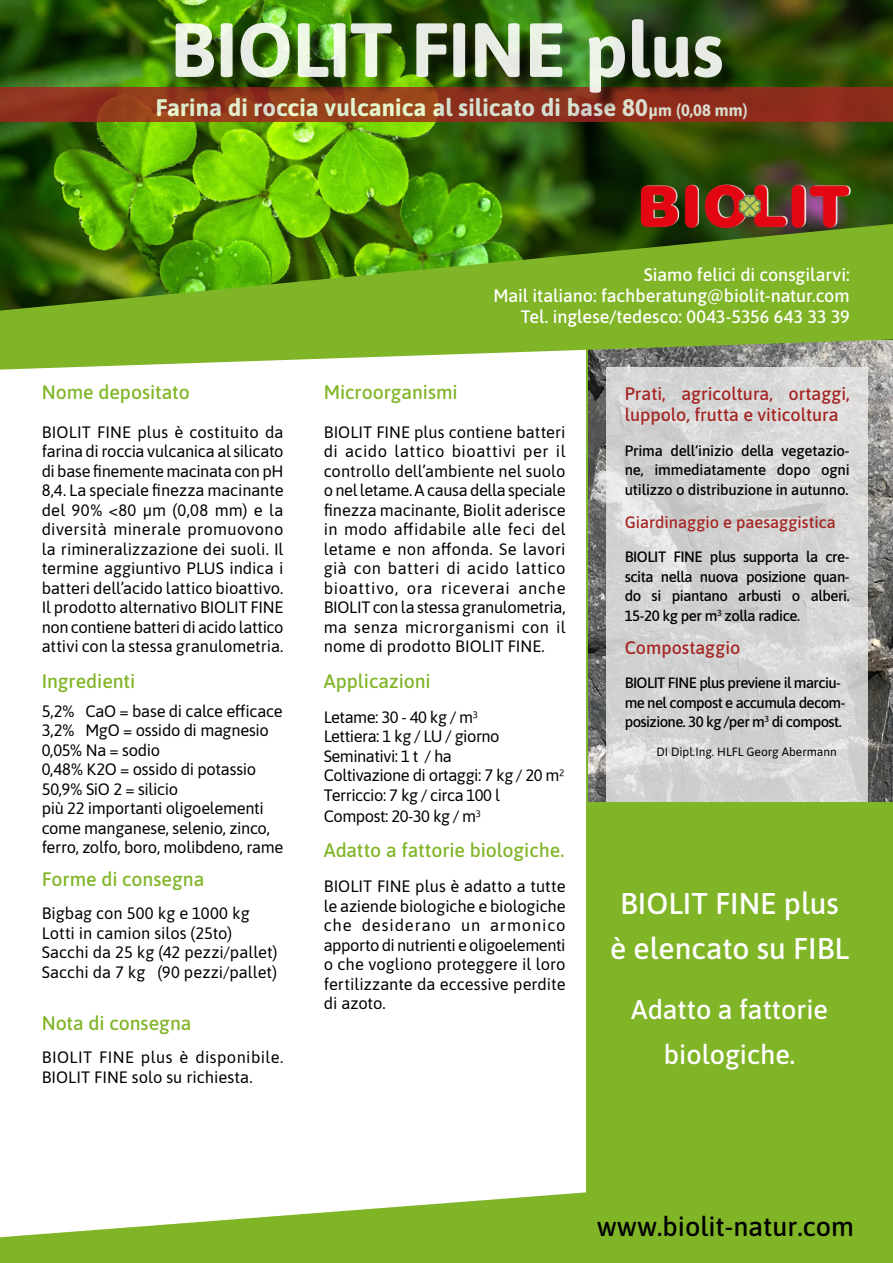
<style>
.page{position:relative;width:893px;height:1263px;background:#fff}
.page>*{position:absolute;margin:0;border:0;box-sizing:border-box;transform-origin:0 0}
.t1{font:700 76.5px "Asap";letter-spacing:-.005em;color:#fff}
.t2{font:500 30px/45px "Asap";color:#fff;text-align:center}
.t3{font:500 27px/45px "Asap";color:#fff;text-align:center}
.t4{font:500 27px "Asap";color:#000}
.t5{font:700 24px "Asap";letter-spacing:.005em;color:#fff}
.t6{font:500 19.5px "Asap";letter-spacing:-.005em;color:#81b528}
.t7{font:500 18px/21px "Asap";letter-spacing:-.005em;color:#fff;text-align:right}
.t8{font:500 18px/21px "Asap";color:#a42422}
.t9{font:16.5px/19.5px "Asap";letter-spacing:-.01em;color:#000;text-align:justify}
.t10{font:16.5px/19.5px "Asap";letter-spacing:-.03em;color:#000}
.t11{font:16.5px/19.5px "Asap";letter-spacing:.02em;color:#000}
.t12{font:500 16.5px "Asap";color:#a42422}
.t13{font:500 15px/19.5px "Asap";letter-spacing:-.03em;color:#000;text-align:justify}
.t14{font:12px "Asap";color:#000}
.s1{font-size:16.5px}
</style>
<div class="page">
<div style="left:587px;top:325px;width:306px;height:938px;background:#81b528"></div>
<img style="left:0;top:0;width:893px;height:224px">
<img style="left:589px;top:370px;width:304px;height:431px">
<svg style="left:0;top:224px;width:893px;height:146px;fill:#81b528"></svg>
<svg style="left:606px;top:367px;width:262px;height:434px;fill:#d4d4d4"></svg>
<svg style="left:0;top:1169px;width:587px;height:94px;fill:#81b528"></svg>
<svg style="left:0;top:87px;width:893px;height:35px;fill:#902f1b"></svg>
<img style="left:598px;top:175px;width:295px;height:64px">
<img style="left:596px;top:181px;width:297px;height:56px">
<div style="left:178px;top:22px;width:563px;height:90px;background:#000;opacity:.75"></div>
<h1 class="t1" style="left:170px;top:-4px;width:555px">BIOLIT FINE plus</h1>
<h3 class="t5" style="left:156px;top:90px;width:594px">Farina di roccia vulcanica al silicato di base 80<span class="s1">µm (0,08 mm)</span></h3>
<p class="t6" style="left:42px;top:378px;width:150px">Nome depositato</p>
<p class="t9" style="left:42px;top:421px;width:243px">BIOLIT FINE plus è costituito da farina di roccia vulcanica al silicato di base finemente macinata con pH 8,4. La speciale finezza macinante del 90% &lt;80 μm (0,08 mm) e la diversità minerale promuovono la rimineralizzazione dei suoli. Il termine aggiuntivo PLUS indica i batteri dell’acido lattico bioattivo.<br>Il prodotto alternativo BIOLIT FINE non contiene batteri di acido lattico attivi con la stessa granulometria.</p>
<p class="t6" style="left:42px;top:667px;width:95px">Ingredienti</p>
<p class="t9" style="left:42px;top:700px;width:243px;text-align:left">5,2% CaO = base di calce efficace<br>3,2% MgO = ossido di magnesio<br>0,05% Na = sodio<br>0,48% K2O = ossido di potassio<br>50,9% SiO 2 = silicio<br>più 22 importanti oligoelementi come manganese, selenio, zinco, ferro, zolfo, boro, molibdeno, rame</p>
<p class="t6" style="left:42px;top:866px;width:164px">Forme di consegna</p>
<p class="t9" style="left:42px;top:903px;width:237px;text-align:left">Bigbag con 500 kg e 1000 kg<br>Lotti in camion silos (25to)<br>Sacchi da 25 kg (42 pezzi/pallet)<br>Sacchi da 7 kg (90 pezzi/pallet)</p>
<p class="t6" style="left:42px;top:1010px;width:151px">Nota di consegna</p>
<p class="t11" style="left:42px;top:1047px;width:243px">BIOLIT FINE plus è disponibile.<br>BIOLIT FINE solo su richiesta.</p>
<p class="t7" style="left:493px;top:263px;width:358px">Siamo felici di consgilarvi:<br>Mail italiano: fachberatung@biolit-natur.com<br>Tel. inglese/tedesco: 0043-5356 643 33 39</p>
<p class="t6" style="left:324px;top:378px;width:135px">Microorganismi</p>
<p class="t9" style="left:324px;top:421px;width:243px">BIOLIT FINE plus contiene batteri di acido lattico bioattivi per il controllo dell’ambiente nel suolo o nel letame. A causa della speciale finezza macinante, Biolit aderisce in modo affidabile alle feci del letame e non affonda. Se lavori già con batteri di acido lattico bioattivo, ora riceverai anche BIOLIT con la stessa granulometria, ma senza microrganismi con il nome di prodotto BIOLIT FINE.</p>
<p class="t6" style="left:324px;top:667px;width:108px">Applicazioni</p>
<p class="t10" style="left:324px;top:706px;width:242px">Letame: 30 - 40 kg / m³<br>Lettiera: 1 kg / LU / giorno<br>Seminativi: 1 t / ha<br>Coltivazione di ortaggi: 7 kg / 20 m²<br>Terriccio: 7 kg / circa 100 l</p>
<p class="t10" style="left:324px;top:805px;width:159px">Compost: 20-30 kg / m³</p>
<p class="t6" style="left:324px;top:837px;width:242px">Adatto a fattorie biologiche.</p>
<p class="t9" style="left:324px;top:876px;width:243px">BIOLIT FINE plus è adatto a tutte le aziende biologiche e biologiche che desiderano un armonico apporto di nutrienti e oligoelementi o che vogliono proteggere il loro fertilizzante da eccessive perdite di azoto.</p>
<h2 class="t2" style="left:610px;top:879px;width:240px">BIOLIT FINE plus è elencato su FIBL</h2>
<p class="t8" style="left:625px;top:383px;width:226px">Prati, agricoltura, ortaggi, luppolo, frutta e viticoltura</p>
<p class="t13" style="left:625px;top:440px;width:226px">Prima dell‘inizio della vegetazio&shy;ne, immediatamente dopo ogni utilizzo o distribuzione in autunno.</p>
<p class="t12" style="left:625px;top:511px;width:212px">Giardinaggio e paesaggistica</p>
<p class="t13" style="left:625px;top:547px;width:227px">BIOLIT FINE plus supporta la cre&shy;scita nella nuova posizione quan&shy;do si piantano arbusti o alberi.<br>15-20 kg per m<sup>3</sup> zolla radice.</p>
<p class="t8" style="left:625px;top:636px;width:117px">Compostaggio</p>
<p class="t13" style="left:625px;top:673px;width:222px;text-align:left">BIOLIT FINE plus previene il marciu&shy;me nel compost e accumula decom&shy;posizione. 30 kg /per m<sup>3</sup> di compost.</p>
<p class="t14" style="left:656px;top:744px;width:182px">DI Dipl.Ing. HLFL Georg Abermann</p>
<h3 class="t3" style="left:631px;top:985px;width:198px">Adatto a fattorie biologiche.</h3>
<h3 class="t4" style="left:597px;top:1207px;width:259px">www.biolit-natur.com</h3>
</div>
